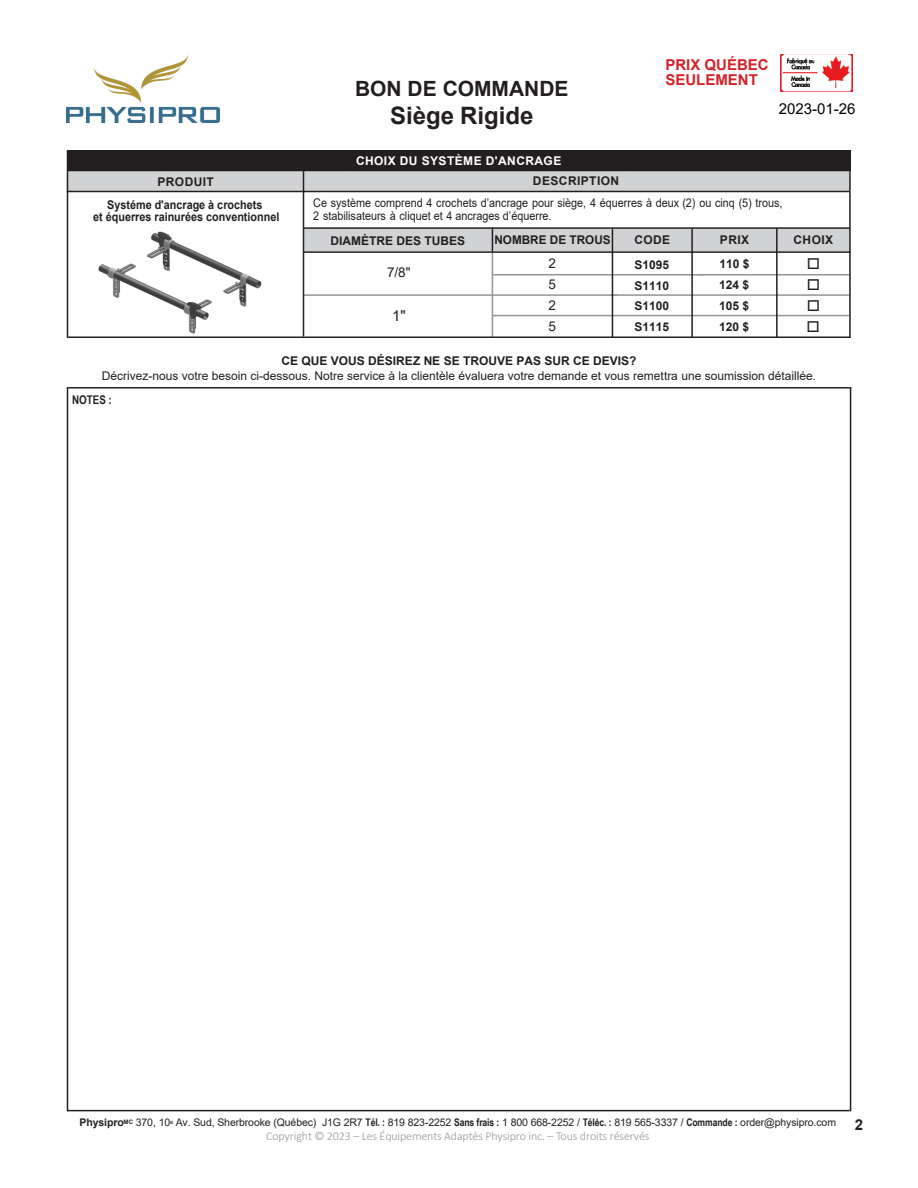
<style>
.page{position:relative;width:918px;height:1188px;background:#fff}
.page>*{position:absolute;margin:0;border:0;box-sizing:border-box;transform-origin:0 0}
.t1{font:700 24px "Arial";color:#231f20}
.t2{font:700 21px "Arial";color:#231f20}
.t3{font:700 15px/15px "Arial";color:#d1232a}
.t4{font:15px "Arial";color:#000}
.t5{font:15px "Arial";color:#231f20}
.t6{font:700 15px "Arial";color:#231f20}
.t7{font:13.5px "Arial";color:#231f20}
.t8{font:13.5px/21px "Arial";color:#231f20;text-align:justify}
.t9{font:12px/12.9px "Arial";color:#221e1f;scale:.9 1}
.t10{font:12px "Arial";color:#231f20}
.t11{font:700 12px/21.1px "Arial";color:#231f20;text-align:justify}
.t12{font:300 12px "Calibri";letter-spacing:-.01em;color:#939598}
.t13{font:700 12px/12px "Arial";color:#231f20;text-align:center;scale:.9 1}
.t14{font:700 12px "Arial";letter-spacing:.035em;color:#fff}
.t15{font:700 12px/20px "Arial";color:#231f20}
.t16{font:700 12px "Arial";letter-spacing:.035em;color:#231f20}
.t17{font:700 12px "Arial Narrow";color:#231f20}
.t18{font:10.5px "Arial";letter-spacing:-.01em;color:#231f20}
.s1{font-style:inherit}
.s2{font-weight:700}
.s3{font-family:"Arial Narrow";font-weight:700}
</style>
<div class="page">
<img style="left:780px;top:54px;width:72px;height:38px">
<img style="left:67px;top:55px;width:152px;height:67px">
<hr style="left:67px;top:387px;width:784px;height:2px;background:#231f20">
<svg style="left:846px;top:388px;width:6px;height:723px"></svg>
<div style="left:70px;top:171px;width:778px;height:18px;background:#d1d2d4"></div>
<hr style="left:304px;top:294px;width:313px;height:2px;background:#939598">
<hr style="left:697px;top:274px;width:152px;height:2px;background:#939598">
<hr style="left:611px;top:294px;width:239px;height:2px;background:#939598">
<hr style="left:493px;top:314px;width:357px;height:3px;background:#939598">
<div style="left:67px;top:151px;width:784px;height:20px;background:#231f20"></div>
<hr style="left:493px;top:274px;width:212px;height:2px;background:#939598">
<img style="left:98px;top:231px;width:164px;height:103px">
<svg style="left:306px;top:227px;width:542px;height:1px"></svg>
<hr style="left:611px;top:229px;width:3px;height:109px;background:#231f20">
<svg style="left:690px;top:254px;width:4px;height:81px"></svg>
<svg style="left:775px;top:254px;width:4px;height:81px"></svg>
<svg style="left:848px;top:171px;width:3px;height:164px"></svg>
<hr style="left:491px;top:252px;width:3px;height:85px;background:#939598">
<div style="left:306px;top:228px;width:544px;height:22px;background:#d1d2d4"></div>
<svg style="left:306px;top:250px;width:544px;height:4px"></svg>
<svg style="left:301px;top:171px;width:5px;height:164px"></svg>
<svg style="left:70px;top:189px;width:780px;height:5px"></svg>
<svg style="left:66px;top:151px;width:4px;height:187px"></svg>
<svg style="left:68px;top:335px;width:783px;height:3px"></svg>
<hr style="left:67px;top:1110px;width:783px;height:1px;background:#231f20">
<svg style="left:66px;top:388px;width:6px;height:723px"></svg>
<h2 class="t2" style="left:355px;top:74px;width:215px">BON DE COMMANDE</h2>
<h1 class="t1" style="left:390px;top:98px;width:145px">Siège Rigide</h1>
<p class="t14" style="left:356px;top:152px;width:207px">CHOIX DU SYSTÈME D'ANCRAGE</p>
<p class="t16" style="left:157px;top:173px;width:58px">PRODUIT</p>
<p class="t16" style="left:533px;top:173px;width:88px">DESCRIPTION</p>
<h3 class="t3" style="left:665px;top:58px;width:105px">PRIX QUÉBEC<br>SEULEMENT</h3>
<h3 class="t4" style="left:779px;top:99px;width:78px">2023-01-26</h3>
<p class="t13" style="left:93px;top:199px;width:208px">Systéme d'ancrage à crochets<br>et équerres rainurées conventionnel</p>
<p class="t9" style="left:313px;top:196px;width:523px">Ce système comprend 4 crochets d’ancrage pour siège, 4 équerres à deux (2) ou cinq (5) trous,<br>2 stabilisateurs à cliquet et 4 ancrages d’équerre.</p>
<p class="t11" style="left:331px;top:230px;width:136px">DIAMÈTRE DES TUBES</p>
<p class="t7" style="left:387px;top:263px;width:25px">7/8"</p>
<h3 class="t5" style="left:392px;top:306px;width:15px">1<span class="s1">"</span></h3>
<p class="t11" style="left:494px;top:229px;width:118px">NOMBRE DE TROUS</p>
<p class="t8" style="left:549px;top:253px;width:9px">2<br>5<br>2<br>5</p>
<p class="t11" style="left:634px;top:229px;width:37px">CODE</p>
<p class="t11" style="left:720px;top:230px;width:31px">PRIX</p>
<p class="t11" style="left:794px;top:230px;width:41px">CHOIX</p>
<p class="t15" style="left:635px;top:255px;width:36px">S10<span class="s1">95</span></p>
<p class="t11" style="left:720px;top:253px;width:32px">110 $</p>
<p class="t15" style="left:634px;top:276px;width:36px">S1<span class="s1">11</span>0<br>S1<span class="s1">1</span>00</p>
<p class="t15" style="left:634px;top:317px;width:36px">S1<span class="s1">1</span>1<span class="s1">5</span></p>
<p class="t11" style="left:719px;top:274px;width:32px">124 $ 105 $ 120 $</p>
<p class="t11" style="left:282px;top:351px;width:356px">CE QUE VOUS DÉSIREZ NE SE TROUVE PAS SUR CE DEVIS?</p>
<p class="t10" style="left:102px;top:367px;width:716px">Décrivez-nous votre besoin ci-dessous. Notre service à la clientèle évaluera votre demande et vous remettra une soumission détaillée.</p>
<p class="t17" style="left:72px;top:390px;width:41px">NOTES :</p>
<p class="t18" style="left:80px;top:1115px;width:758px"><span class="s2">Physipro</span><sup>MC</sup> 370, 10<sup>e</sup> Av. Sud, Sherbrooke (Québec) J1G 2R7 <span class="s3">Tél. :</span> 819 823-2252 <span class="s3">Sans frais :</span> 1 800 668-2252 / <span class="s3">Téléc. :</span> 819 565-3337 / <span class="s3">Commande :</span> order@physipro.com</p>
<h3 class="t6" style="left:855px;top:1114px;width:10px">2</h3>
<p class="t12" style="left:266px;top:1128px;width:385px">Copyright © 2023 – Les Équipements Adaptés Physipro inc. – Tous droits réservés</p>
</div>
